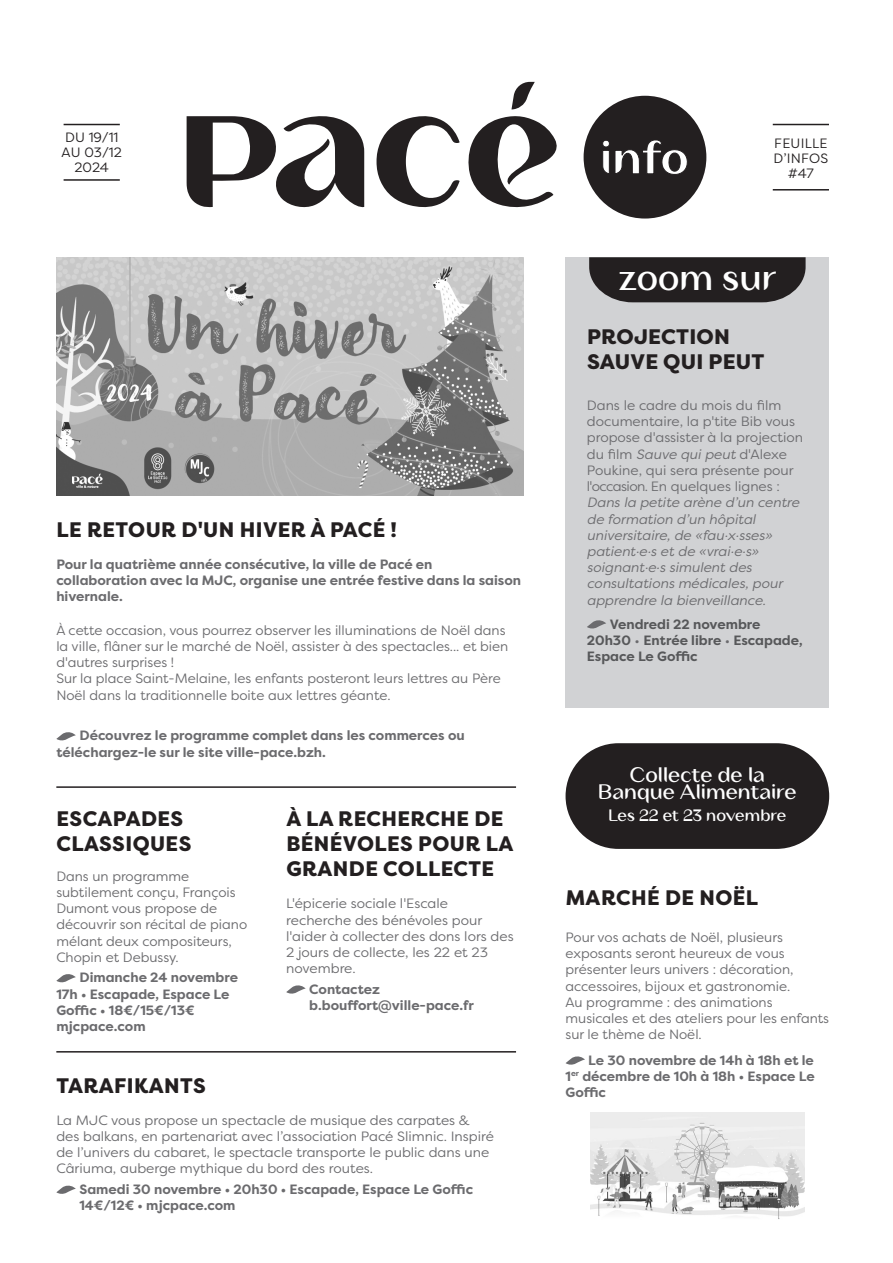
<style>
.page{position:relative;width:893px;height:1263px;background:#fff}
.page>*{position:absolute;margin:0;border:0;box-sizing:border-box;transform-origin:0 0}
.t1{font:700 36px "Mavel Text";color:#fff}
.Titre___date{font:800 21px/25.2px "Filson Pro";letter-spacing:.02em;color:#231f20}
.Titre__Articles_secondaires{font:800 21px/25.2px "Filson Pro";letter-spacing:.02em;color:#231f20}
.t2{font:700 21px "Mavel Text";color:#fff}
.t3{font:700 16.5px "Mavel Text";color:#fff}
.Titre__Articles_secondaires-2{font:13.5px/16.2px "Filson Pro";color:#6b6b6e}
.Infos_supp____zoom_sur{font:13.5px/16.2px "Filson Pro";color:#6b6b6e}
.Infos_supp____zoom_sur-2{font:italic 13.5px/16.2px "Filson Pro";color:#6b6b6e}
.Titre___date-2{font:700 13.5px/16.2px "Filson Pro";color:#6b6b6e}
.Titre__Articles_secondaires-3{font:700 13.5px/16.2px "Filson Pro";color:#6b6b6e}
.Titre___date-3{font:13.5px/16.2px "Filson Pro";color:#6b6b6e}
.Infos_supp____zoom_sur-3{font:700 13.5px/16.2px "Filson Pro";color:#6b6b6e}
.Infos_supp____zoom_sur-4{font:700 13.5px/16.2px "Filson Pro";color:#57585a}
.Dates___numéro{font:13.5px/15px "Filson Pro";letter-spacing:.015em;color:#231f20;text-align:center}
.s1{font-style:italic}
.s2{font-weight:400;color:#6b6b6e}
</style>
<div class="page">
<div style="left:566px;top:257px;width:263px;height:451px;background:#d1d2d4"></div>
<svg style="left:587px;top:620px;width:19px;height:9px"></svg>
<svg style="left:589px;top:257px;width:217px;height:45px;background:#2f2c2d"></svg>
<svg style="left:56px;top:732px;width:20px;height:9px"></svg>
<img style="left:56px;top:257px;width:467px;height:238px">
<svg style="left:56px;top:974px;width:20px;height:9px"></svg>
<svg style="left:56px;top:1185px;width:20px;height:9px"></svg>
<svg style="left:566px;top:1056px;width:19px;height:9px"></svg>
<hr style="left:56px;top:1051px;width:460px;height:1px;background:#231f20">
<div style="left:566px;top:743px;width:263px;height:106px;background:#231f20;border-radius:53px"></div>
<img style="left:591px;top:1112px;width:213px;height:107px">
<svg style="left:286px;top:985px;width:20px;height:9px"></svg>
<hr style="left:773px;top:124px;width:56px;height:1px;background:#231f20">
<hr style="left:773px;top:189px;width:56px;height:2px;background:#231f20">
<hr style="left:64px;top:124px;width:56px;height:1px;background:#231f20">
<hr style="left:64px;top:179px;width:56px;height:2px;background:#231f20">
<svg style="left:187px;top:116px;width:177px;height:92px"></svg>
<svg style="left:376px;top:116px;width:84px;height:92px"></svg>
<svg style="left:468px;top:82px;width:89px;height:126px"></svg>
<div style="left:584px;top:96px;width:122px;height:123px;background:#231f20;border-radius:50%"></div>
<svg style="left:602px;top:95px;width:87px;height:80px"></svg>
<div style="left:603px;top:140px;width:6px;height:7px;background:#fff;border-radius:50%"></div>
<div style="left:602px;top:140px;width:8px;height:7px;border:1px solid #231f20;border-radius:50%"></div>
<hr style="left:56px;top:786px;width:460px;height:2px;background:#231f20">
<p class="Dates___numéro" style="left:65px;top:129px;width:55px">DU 19/11</p>
<p class="Dates___numéro" style="left:62px;top:144px;width:62px">AU 03/12</p>
<p class="Dates___numéro" style="left:74px;top:159px;width:36px">2024</p>
<p class="Titre___date" style="left:57px;top:517px;width:342px">LE RETOUR D'UN HIVER À PACÉ !</p>
<p class="Titre___date-2" style="left:56px;top:556px;width:466px">Pour la quatrième année consécutive, la ville de Pacé en collaboration avec la MJC, organise une entrée festive dans la saison hivernale.</p>
<p class="Titre___date-3" style="left:56px;top:621px;width:454px">À cette occasion, vous pourrez observer les illuminations de Noël dans la ville, flâner sur le marché de Noël, assister à des spectacles... et bien d'autres surprises !</p>
<p class="Infos_supp____zoom_sur" style="left:56px;top:670px;width:446px">Sur la place Saint-Melaine, les enfants posteront leurs lettres au Père<br>Noël dans la traditionnelle boite aux lettres géante.</p>
<p class="Infos_supp____zoom_sur-3" style="left:56px;top:728px;width:410px;text-indent:23px">Découvrez le programme complet dans les commerces ou téléchargez-le sur le site ville-pace.bzh.</p>
<p class="Dates___numéro" style="left:773px;top:135px;width:56px">FEUILLE<br>D’INFOS #47</p>
<p class="t1" style="left:618px;top:257px;width:160px">zoom sur</p>
<p class="Titre___date" style="left:587px;top:324px;width:144px">PROJECTION</p>
<p class="Titre___date" style="left:587px;top:349px;width:179px">SAUVE QUI PEUT</p>
<p class="Infos_supp____zoom_sur" style="left:587px;top:397px;width:218px">Dans le cadre du mois du film documentaire, la p'tite Bib vous propose d'assister à la projection du film <span class="s1">Sauve qui peut</span> d'Alexe<br>Poukine, qui sera présente pour l'occasion. En quelques lignes :</p>
<p class="Infos_supp____zoom_sur-2" style="left:587px;top:494px;width:214px">Dans la petite arène d’un centre de formation d’un hôpital universitaire, de «fau·x·sses» patient·e·s et de «vrai·e·s» soignant·e·s simulent des consultations médicales, pour apprendre la bienveillance.</p>
<p class="Infos_supp____zoom_sur-4" style="left:610px;top:616px;width:152px">Vendredi 22 novembre</p>
<p class="Infos_supp____zoom_sur-4" style="left:587px;top:632px;width:217px">20h30 <span class="s2">•</span> Entrée libre <span class="s2">•</span> Escapade,<br>Espace Le Goffic</p>
<p class="t2" style="left:630px;top:762px;width:136px">Collecte de la</p>
<p class="t2" style="left:598px;top:780px;width:200px">Banque Alimentaire</p>
<p class="Titre___date" style="left:286px;top:806px;width:219px">À LA RECHERCHE DE</p>
<p class="t3" style="left:608px;top:805px;width:179px">Les 22 et 23 novembre</p>
<p class="Titre___date" style="left:286px;top:831px;width:228px">BÉNÉVOLES POUR LA<br>GRANDE COLLECTE</p>
<p class="Titre__Articles_secondaires-2" style="left:286px;top:895px;width:229px">L'épicerie sociale l'Escale recherche des bénévoles pour l'aider à collecter des dons lors des<br>2 jours de collecte, les 22 et 23 novembre.</p>
<p class="Titre__Articles_secondaires-3" style="left:309px;top:981px;width:166px">Contactez b.bouffort@ville-pace.fr</p>
<p class="Titre__Articles_secondaires" style="left:57px;top:806px;width:136px">ESCAPADES<br>CLASSIQUES</p>
<p class="Titre__Articles_secondaires-2" style="left:56px;top:868px;width:192px">Dans un programme subtilement conçu, François<br>Dumont vous propose de découvrir son récital de piano mélant deux compositeurs,<br>Chopin et Debussy.</p>
<p class="Titre__Articles_secondaires-3" style="left:56px;top:970px;width:183px;text-indent:23px">Dimanche 24 novembre<br>17h • Escapade, Espace Le<br>Goffic • 18€/15€/13€ mjcpace.com</p>
<p class="Titre__Articles_secondaires" style="left:566px;top:886px;width:194px">MARCHÉ DE NOËL</p>
<p class="Titre__Articles_secondaires-2" style="left:566px;top:929px;width:230px">Pour vos achats de Noël, plusieurs exposants seront heureux de vous présenter leurs univers : décoration, accessoires, bijoux et gastronomie.</p>
<p class="Titre__Articles_secondaires-2" style="left:566px;top:993px;width:265px">Au programme : des animations musicales et des ateliers pour les enfants sur le thème de Noël.</p>
<p class="Titre___date-2" style="left:566px;top:1052px;width:251px;text-align:justify;text-indent:23px">Le 30 novembre de 14h à 18h et le 1<sup>er</sup> décembre de 10h à 18h • Espace Le Goffic</p>
<p class="Titre___date" style="left:57px;top:1073px;width:151px">TARAFIKANTS</p>
<p class="Titre__Articles_secondaires-2" style="left:56px;top:1111px;width:439px">La MJC vous propose un spectacle de musique des carpates &amp; des balkans, en partenariat avec l’association Pacé Slimnic. Inspiré de l’univers du cabaret, le spectacle transporte le public dans une Câriuma, auberge mythique du bord des routes.</p>
<p class="Titre__Articles_secondaires-3" style="left:79px;top:1181px;width:395px">Samedi 30 novembre • 20h30 • Escapade, Espace Le Goffic<br>14€/12€ • mjcpace.com</p>
</div>
